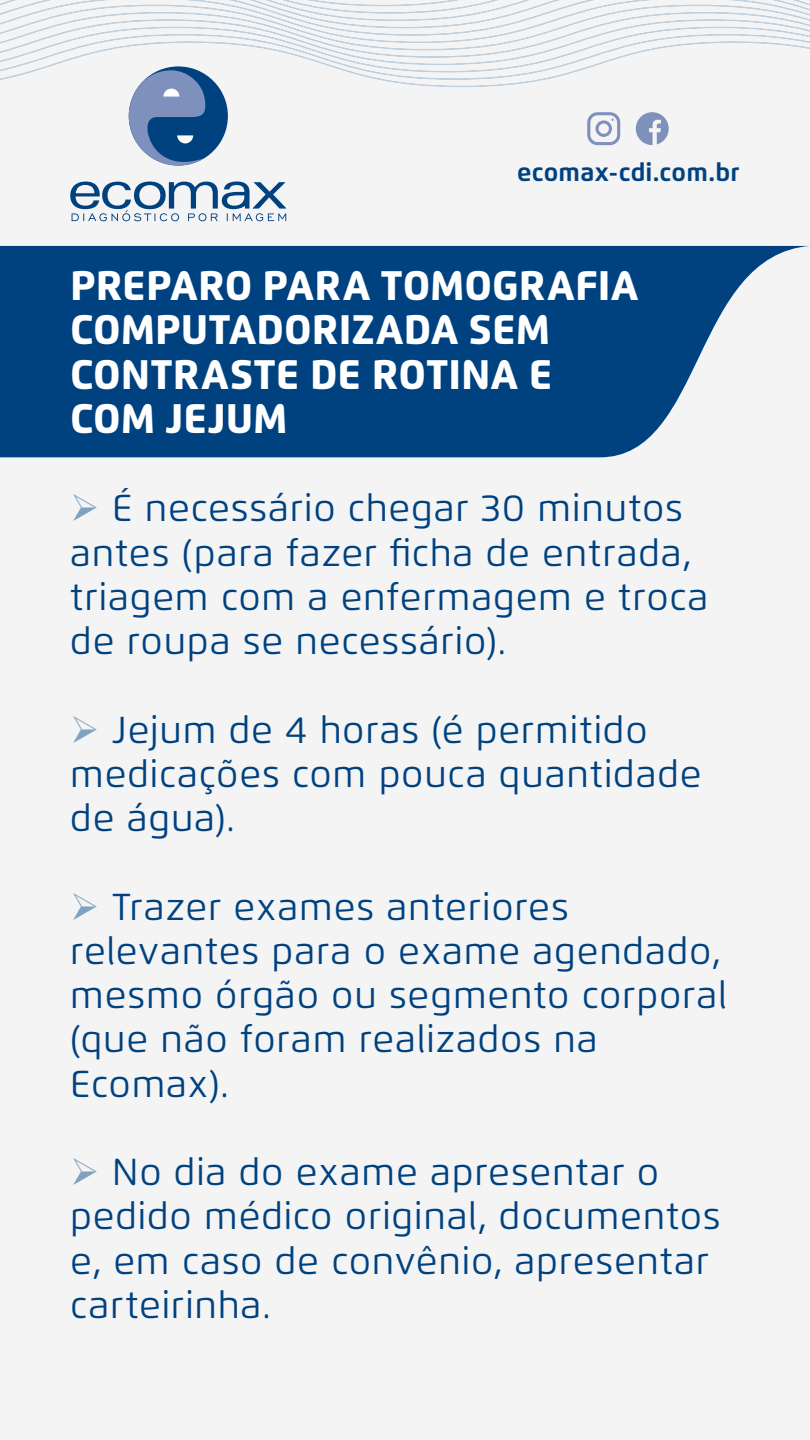
<style>
.page{position:relative;width:810px;height:1440px;background:#f4f4f4}
.page>*{position:absolute;margin:0;border:0;box-sizing:border-box;transform-origin:0 0}
.t1{font:800 41.25px/44.2px "Flexo";color:#fff}
.t2{font:37.5px/44.2px "Flexo";letter-spacing:.02em;color:#004280}
.t3{font:700 25.28px "Flexo";letter-spacing:.01em;color:#004280}
.s1{color:#80a1c0}
</style>
<div class="page">
<svg style="left:0;top:246px;width:809px;height:211px;fill:#004280"></svg>
<svg style="left:70px;top:182px;width:217px;height:39px"></svg>
<svg style="left:0;top:0;width:810px;height:166px"></svg>
<p class="t3" style="left:517px;top:157px;width:224px">ecomax-cdi.com.br</p>
<p class="t1" style="left:70px;top:263px;width:570px">PREPARO PARA TOMOGRAFIA<br>COMPUTADORIZADA SEM<br>CONTRASTE DE ROTINA E<br>COM JEJUM</p>
<p class="t2" style="left:70px;top:486px;width:640px"><span class="s1">➢</span> É necessário chegar 30 minutos antes (para fazer ficha de entrada, triagem com a enfermagem e troca de roupa se necessário).</p>
<p class="t2" style="left:70px;top:707px;width:633px"><span class="s1">➢</span> Jejum de 4 horas (é permitido medicações com pouca quantidade de água).</p>
<p class="t2" style="left:70px;top:884px;width:658px"><span class="s1">➢</span> Trazer exames anteriores relevantes para o exame agendado, mesmo órgão ou segmento corporal (que não foram realizados na<br>Ecomax).</p>
<p class="t2" style="left:70px;top:1150px;width:652px"><span class="s1">➢</span> No dia do exame apresentar o pedido médico original, documentos e, em caso de convênio, apresentar carteirinha.</p>
</div>
